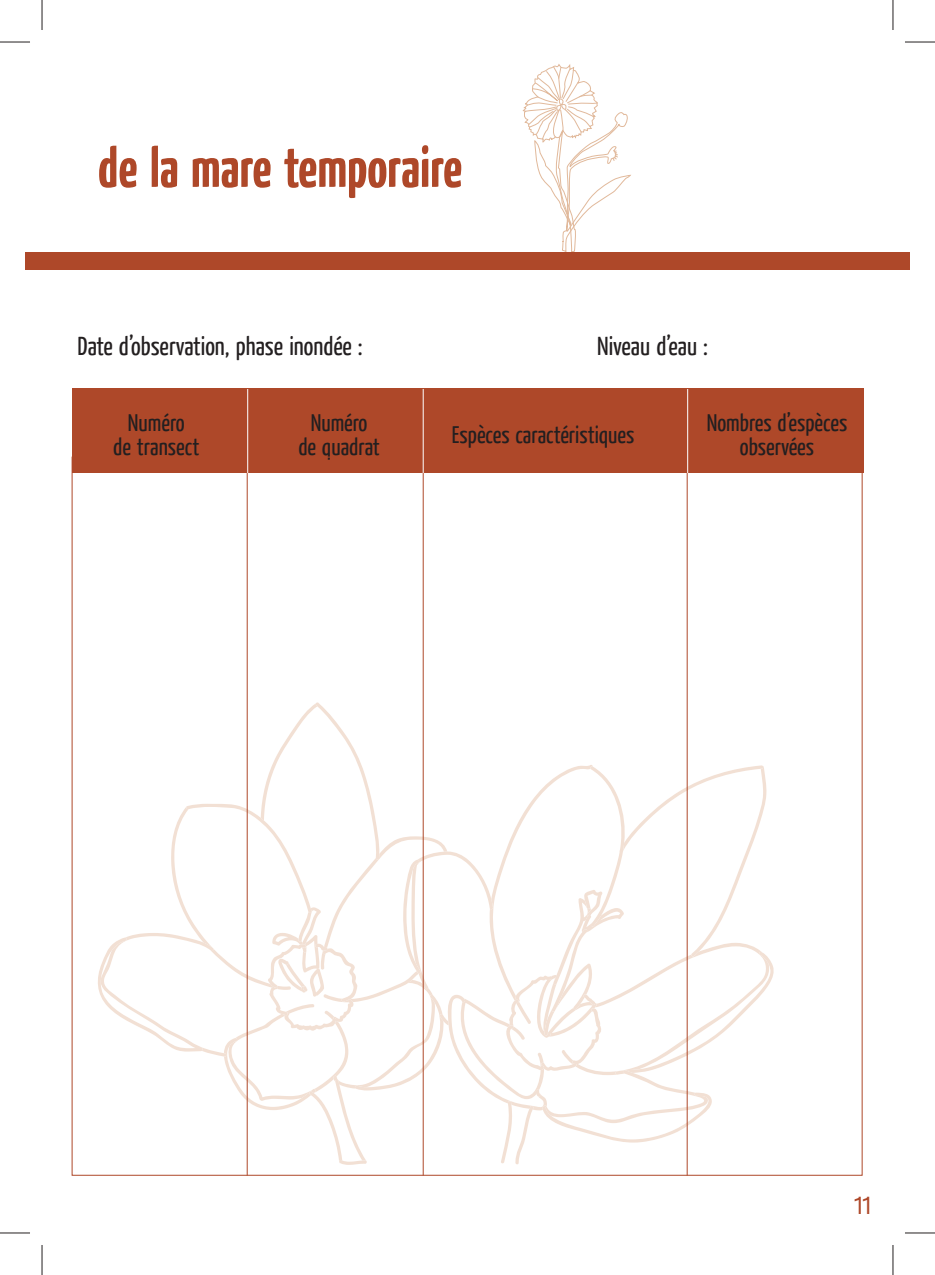
<style>
.page{position:relative;width:935px;height:1275px;background:#fff}
.page>*{position:absolute;margin:0;border:0;box-sizing:border-box;transform-origin:0 0}
.t1{font:700 56px "Yanone Kaffeesatz";color:#ae4829}
.t2{font:26px "Yanone Kaffeesatz";color:#231f20}
.t3{font:24px/24px "Yanone Kaffeesatz";color:#231f20;text-align:center}
.t4{font:600 24px "Aldo";color:#ae4829}
</style>
<div class="page">
<svg style="left:98px;top:702px;width:676px;height:462px"></svg>
<svg style="left:523px;top:64px;width:107px;height:188px"></svg>
<div style="left:25px;top:252px;width:884px;height:17px;background:#ae4829"></div>
<div style="left:72px;top:389px;width:791px;height:84px;background:#ae4829"></div>
<hr style="left:247px;top:473px;width:1px;height:702px;background:#ae4829">
<hr style="left:423px;top:473px;width:1px;height:702px;background:#ae4829">
<hr style="left:686px;top:473px;width:1px;height:702px;background:#ae4829">
<hr style="left:247px;top:389px;width:1px;height:84px;background:#fff">
<hr style="left:423px;top:389px;width:1px;height:84px;background:#fff">
<hr style="left:687px;top:389px;width:1px;height:84px;background:#fff">
<hr style="left:0;top:42px;width:30px;height:1px;background:#231f20">
<hr style="left:904px;top:42px;width:30px;height:1px;background:#231f20">
<hr style="left:0;top:1232px;width:30px;height:1px;background:#231f20">
<hr style="left:904px;top:1232px;width:30px;height:1px;background:#231f20">
<hr style="left:42px;top:0;width:1px;height:30px;background:#231f20">
<hr style="left:42px;top:1245px;width:1px;height:30px;background:#231f20">
<hr style="left:892px;top:0;width:1px;height:30px;background:#231f20">
<hr style="left:892px;top:1245px;width:1px;height:30px;background:#231f20">
<h1 class="t1" style="left:98px;top:145px;width:366px">de la mare temporaire</h1>
<p class="t2" style="left:77px;top:336px;width:287px">Date d’observation, phase inondée :</p>
<p class="t2" style="left:597px;top:336px;width:112px">Niveau d’eau :</p>
<p class="t3" style="left:113px;top:412px;width:88px">Numéro<br>de transect</p>
<p class="t3" style="left:298px;top:413px;width:83px">Numéro<br>de quadrat</p>
<p class="t3" style="left:452px;top:424px;width:184px">Espèces caractéristiques</p>
<p class="t3" style="left:706px;top:413px;width:142px">Nombres d’espèces observées</p>
<p class="t4" style="left:854px;top:1192px;width:18px">11</p>
</div>
